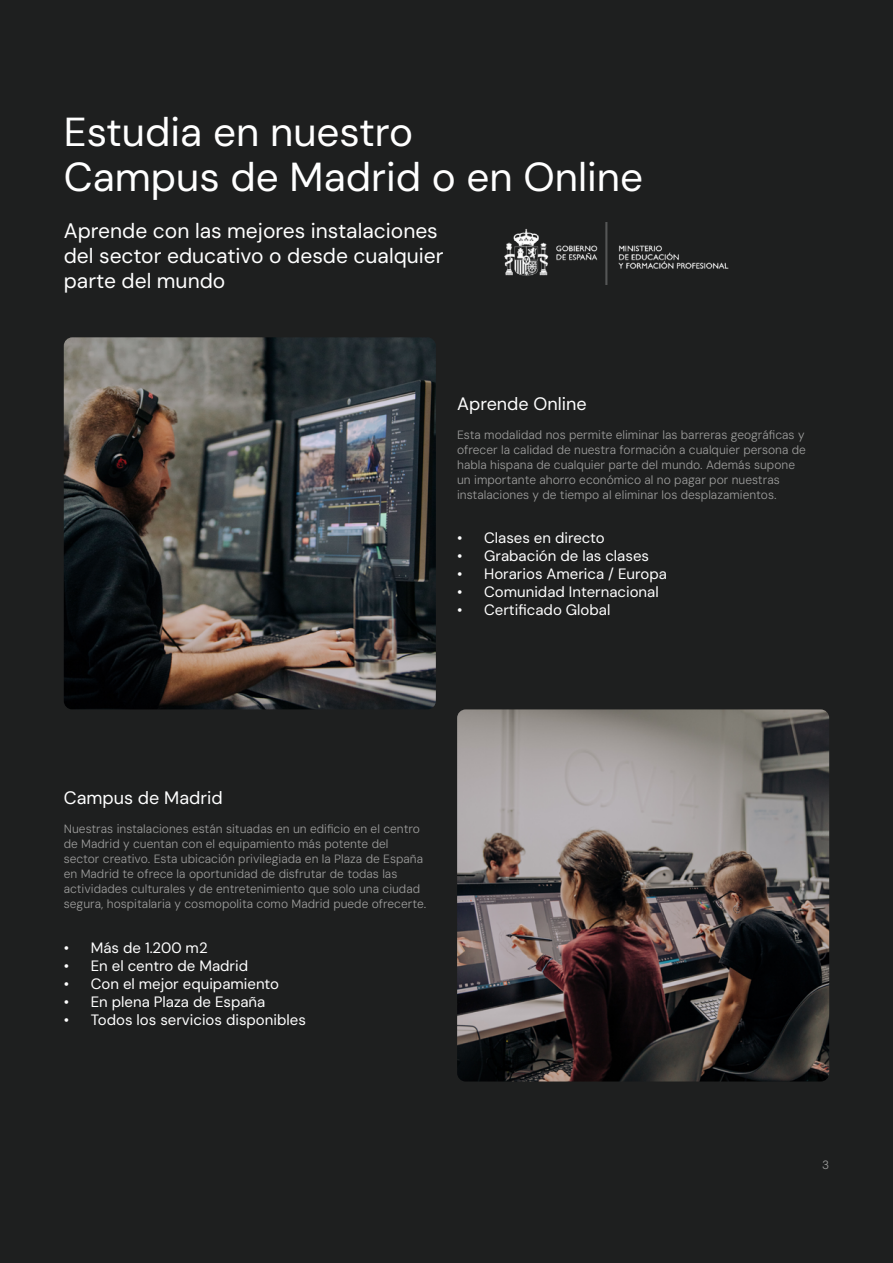
<style>
.page{position:relative;width:893px;height:1263px;background:#1e1f1f}
.page>*{position:absolute;margin:0;border:0;box-sizing:border-box;transform-origin:0 0}
.t1{font:40.5px/45px "DM Sans 9 pt";color:#fff}
.t2{font:21px/25.2px "DM Sans 9 pt";color:#fff}
.t3{font:18px "DM Sans 9 pt";color:#fff}
.t4{font:15px "DM Sans 9 pt";color:#fff}
.t5{font:12px/15px "DM Sans 9 pt";color:#9d9d9c}
</style>
<div class="page">
<img style="left:504px;top:222px;width:225px;height:62px">
<img style="left:64px;top:337px;width:372px;height:372px">
<img style="left:457px;top:709px;width:372px;height:372px">
<h1 class="t1" style="left:64px;top:110px;width:581px">Estudia en nuestro<br>Campus de Madrid o en Online</h1>
<h2 class="t2" style="left:64px;top:218px;width:381px">Aprende con las mejores instalaciones del sector educativo o desde cualquier parte del mundo</h2>
<h3 class="t3" style="left:457px;top:393px;width:131px">Aprende Online</h3>
<p class="t5" style="left:457px;top:427px;width:350px">Esta modalidad nos permite eliminar las barreras geográficas y ofrecer la calidad de nuestra formación a cualquier persona de habla hispana de cualquier parte del mundo. Además supone un importante ahorro económico al no pagar por nuestras instalaciones y de tiempo al eliminar los desplazamientos.</p>
<p class="t4" style="left:457px;top:528px;width:149px">• Clases en directo</p>
<p class="t4" style="left:457px;top:546px;width:193px">• Grabación de las clases</p>
<p class="t4" style="left:457px;top:564px;width:211px">• Horarios America / Europa</p>
<p class="t4" style="left:457px;top:582px;width:203px">• Comunidad Internacional</p>
<p class="t4" style="left:457px;top:600px;width:155px">• Certificado Global</p>
<h3 class="t3" style="left:64px;top:787px;width:160px">Campus de Madrid</h3>
<p class="t5" style="left:64px;top:822px;width:364px">Nuestras instalaciones están situadas en un edificio en el centro de Madrid y cuentan con el equipamiento más potente del sector creativo. Esta ubicación privilegiada en la Plaza de España en Madrid te ofrece la oportunidad de disfrutar de todas las actividades culturales y de entretenimiento que solo una ciudad segura, hospitalaria y cosmopolita como Madrid puede ofrecerte.</p>
<p class="t4" style="left:64px;top:938px;width:145px">• Más de 1.200 m2</p>
<p class="t4" style="left:64px;top:956px;width:186px">• En el centro de Madrid</p>
<p class="t4" style="left:64px;top:974px;width:217px">• Con el mejor equipamiento</p>
<p class="t4" style="left:64px;top:992px;width:203px">• En plena Plaza de España</p>
<p class="t4" style="left:64px;top:1010px;width:244px">• Todos los servicios disponibles</p>
<p class="t5" style="left:822px;top:1157px;width:9px">3</p>
</div>
